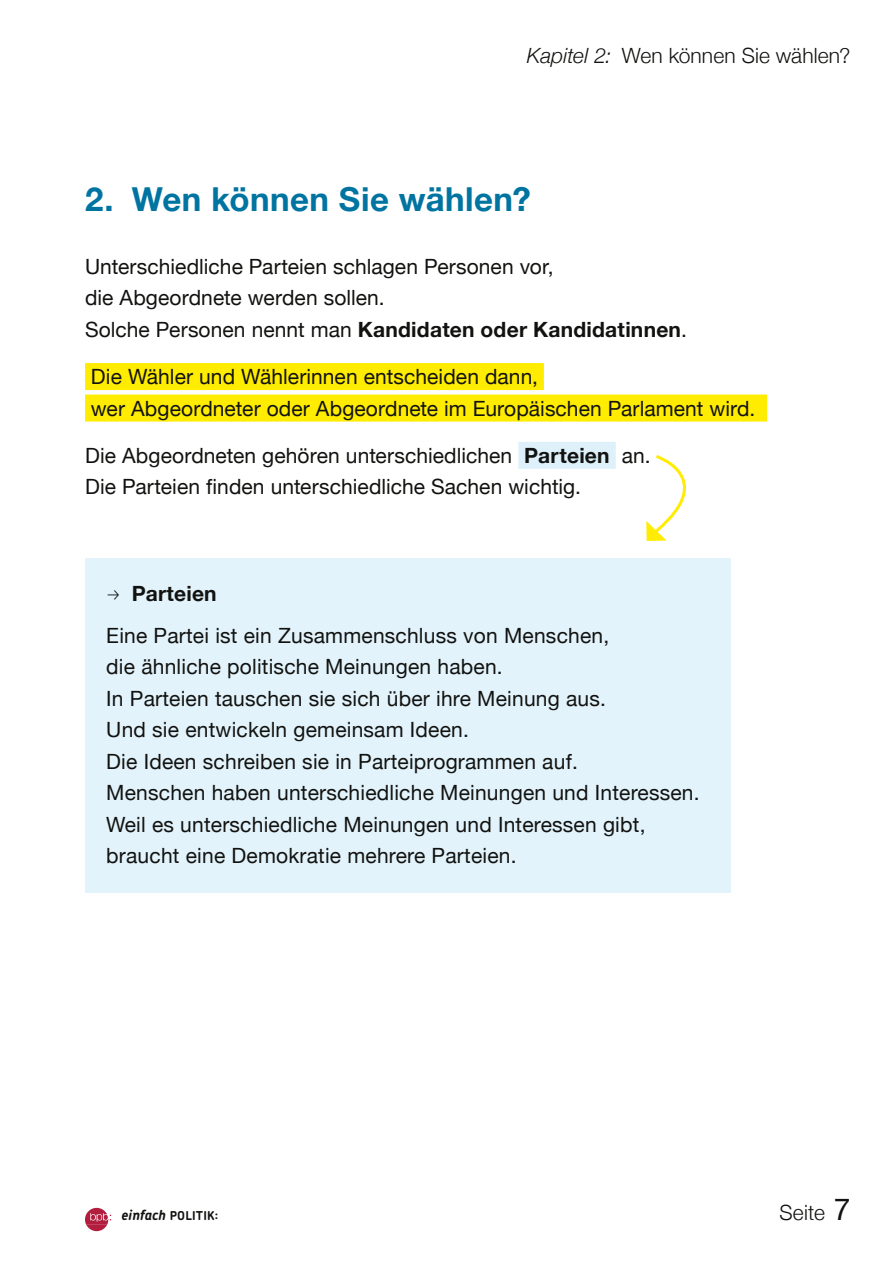
<style>
.page{position:relative;width:893px;height:1263px;background:#fff}
.page>*{position:absolute;margin:0;border:0;box-sizing:border-box;transform-origin:0 0}
.h3_headline{font:700 33px "Helvetica Neue";letter-spacing:.015em;color:#0074a1}
.p_fliess{font:21px/31.5px "Helvetica Neue";letter-spacing:.01em;color:#121310}
.t1{font:300 21px "Helvetica Neue";letter-spacing:.005em;color:#121310}
.t2{font:700 12.3px "Chevin";letter-spacing:.015em;color:#121310}
.s1{font-style:italic}
.s2{font-weight:700}
.s3{font-style:italic;font-size:14.1px}
.s4{font-weight:400;font-size:30px}
</style>
<div class="page">
<svg style="left:85px;top:1208px;width:26px;height:23px"></svg>
<div style="left:85px;top:363px;width:459px;height:27px;background:#ffec00"></div>
<div style="left:85px;top:395px;width:682px;height:27px;background:#ffec00"></div>
<div style="left:518px;top:442px;width:98px;height:27px;background:#def1fb"></div>
<div style="left:85px;top:559px;width:645px;height:334px;background:#e3f3fc"></div>
<svg style="left:646px;top:455px;width:40px;height:86px"></svg>
<p class="t1" style="left:527px;top:38px;width:325px"><span class="s1">Kapitel 2:</span> Wen können Sie wählen?</p>
<p class="h3_headline" style="left:85px;top:173px;width:447px">2. Wen können Sie wählen?</p>
<p class="p_fliess" style="left:85px;top:252px;width:603px">Unterschiedliche Parteien schlagen Personen vor,<br>die Abgeordnete werden sollen.<br>Solche Personen nennt man <span class="s2">Kandidaten oder Kandidatinnen</span>.</p>
<p class="p_fliess" style="left:91px;top:362px;width:666px">Die Wähler und Wählerinnen entscheiden dann,<br>wer Abgeordneter oder Abgeordnete im Europäischen Parlament wird.</p>
<p class="p_fliess" style="left:85px;top:441px;width:567px">Die Abgeordneten gehören unterschiedlichen <span class="s2">Parteien</span> an.<br>Die Parteien finden unterschiedliche Sachen wichtig.</p>
<p class="p_fliess" style="left:106px;top:573px;width:504px;line-height:42px;text-indent:25px"><span class="s2">Parteien<br></span>Eine Partei ist ein Zusammenschluss von Menschen,</p>
<p class="p_fliess" style="left:106px;top:652px;width:595px">die ähnliche politische Meinungen haben.<br>In Parteien tauschen sie sich über ihre Meinung aus.<br>Und sie entwickeln gemeinsam Ideen.<br>Die Ideen schreiben sie in Parteiprogrammen auf.<br>Menschen haben unterschiedliche Meinungen und Interessen.<br>Weil es unterschiedliche Meinungen und Interessen gibt, braucht eine Demokratie mehrere Parteien.</p>
<p class="t2" style="left:121px;top:1208px;width:98px"><span class="s3">einfach</span> POLITIK:</p>
<p class="t1" style="left:779px;top:1196px;width:73px">Seite <span class="s4">7</span></p>
</div>
